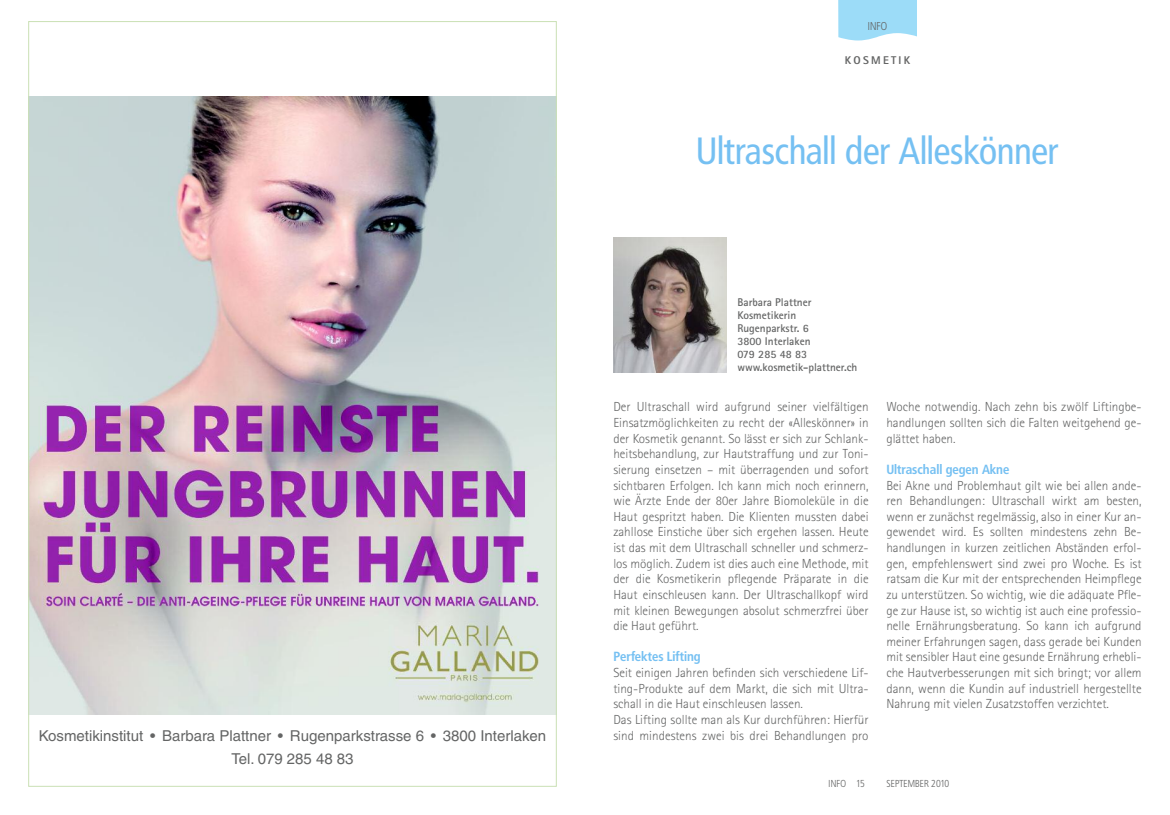
<style>
.page{position:relative;width:1170px;height:815px;background:#fff}
.page>*{position:absolute;margin:0;border:0;box-sizing:border-box;transform-origin:0 0}
.t1{font:37.5px "Frutiger Condensed BQ";color:#75c0f2}
.t2{font:15px/23.8px "Helvetica";color:#646565;text-align:center}
.t3{font:300 13.12px/15.6px "Rotis Sans Serif";color:#646565;text-align:justify}
.t4{font:700 13.12px "Frutiger Condensed BQ";color:#75c0f2}
.t5{font:700 11.25px/13.1px "Rotis Sans Serif";color:#646565}
.t6{font:800 11.25px "Rotis Sans Serif";letter-spacing:.2em;color:#646565}
.t7{font:300 11.25px "Frutiger Condensed BQ";color:#646565}
.t8{font:300 10px "Frutiger Condensed BQ";letter-spacing:.01em;color:#646565}
</style>
<div class="page">
<img style="left:30px;top:96px;width:524px;height:618px">
<img style="left:613px;top:237px;width:113px;height:135px">
<svg style="left:838px;top:0;width:78px;height:41px;background:#a6dff8"></svg>
<p class="t2" style="left:39px;top:725px;width:509px">Kosmetikinstitut • Barbara Plattner • Rugenparkstrasse 6 • 3800 Interlaken<br>Tel. 079 285 48 83</p>
<p class="t7" style="left:867px;top:20px;width:21px">INFO</p>
<p class="t6" style="left:844px;top:57px;width:67px">KOSMETIK</p>
<h1 class="t1" style="left:696px;top:129px;width:364px">Ultraschall der Alleskönner</h1>
<p class="t5" style="left:737px;top:297px;width:121px">Barbara Plattner<br>Kosmetikerin<br>Rugenparkstr. 6<br>3800 Interlaken<br>079 285 48 83 www.kosmetik-plattner.ch</p>
<p class="t3" style="left:613px;top:400px;width:257px">Der Ultraschall wird aufgrund seiner vielfältigen Einsatzmöglichkeiten zu recht der «Alleskönner» in der Kosmetik genannt. So lässt er sich zur Schlank&shy;heitsbehandlung, zur Hautstraffung und zur Toni&shy;sierung einsetzen – mit überragenden und sofort sichtbaren Erfolgen. Ich kann mich noch erinnern, wie Ärzte Ende der 80er Jahre Biomoleküle in die Haut gespritzt haben. Die Klienten mussten dabei zahllose Einstiche über sich ergehen lassen. Heute ist das mit dem Ultraschall schneller und schmerz&shy;los möglich. Zudem ist dies auch eine Methode, mit der die Kosmetikerin pflegende Präparate in die Haut einschleusen kann. Der Ultraschallkopf wird mit kleinen Bewegungen absolut schmerzfrei über die Haut geführt.</p>
<p class="t4" style="left:613px;top:649px;width:89px">Perfektes Lifting</p>
<p class="t3" style="left:613px;top:666px;width:257px;text-align:left">Seit einigen Jahren befinden sich verschiedene Lif&shy;ting-Produkte auf dem Markt, die sich mit Ultra&shy;schall in die Haut einschleusen lassen.<br>Das Lifting sollte man als Kur durchführen: Hierfür sind mindestens zwei bis drei Behandlungen pro</p>
<p class="t3" style="left:886px;top:400px;width:257px">Woche notwendig. Nach zehn bis zwölf Liftingbe&shy;handlungen sollten sich die Falten weitgehend ge&shy;glättet haben.</p>
<p class="t4" style="left:886px;top:462px;width:124px">Ultraschall gegen Akne</p>
<p class="t3" style="left:886px;top:479px;width:257px">Bei Akne und Problemhaut gilt wie bei allen ande&shy;ren Behandlungen: Ultraschall wirkt am besten, wenn er zunächst regelmässig, also in einer Kur an&shy;gewendet wird. Es sollten mindestens zehn Be&shy;handlungen in kurzen zeitlichen Abständen erfol&shy;gen, empfehlenswert sind zwei pro Woche. Es ist ratsam die Kur mit der entsprechenden Heimpflege zu unterstützen. So wichtig, wie die adäquate Pfle&shy;ge zur Hause ist, so wichtig ist auch eine professio&shy;nelle Ernährungsberatung. So kann ich aufgrund meiner Erfahrungen sagen, dass gerade bei Kunden mit sensibler Haut eine gesunde Ernährung erhebli&shy;che Hautverbesserungen mit sich bringt; vor allem dann, wenn die Kundin auf industriell hergestellte Nahrung mit vielen Zusatzstoffen verzichtet.</p>
<p class="t8" style="left:828px;top:778px;width:38px">INFO 15</p>
<p class="t8" style="left:886px;top:778px;width:65px">SEPTEMBER 2010</p>
</div>
